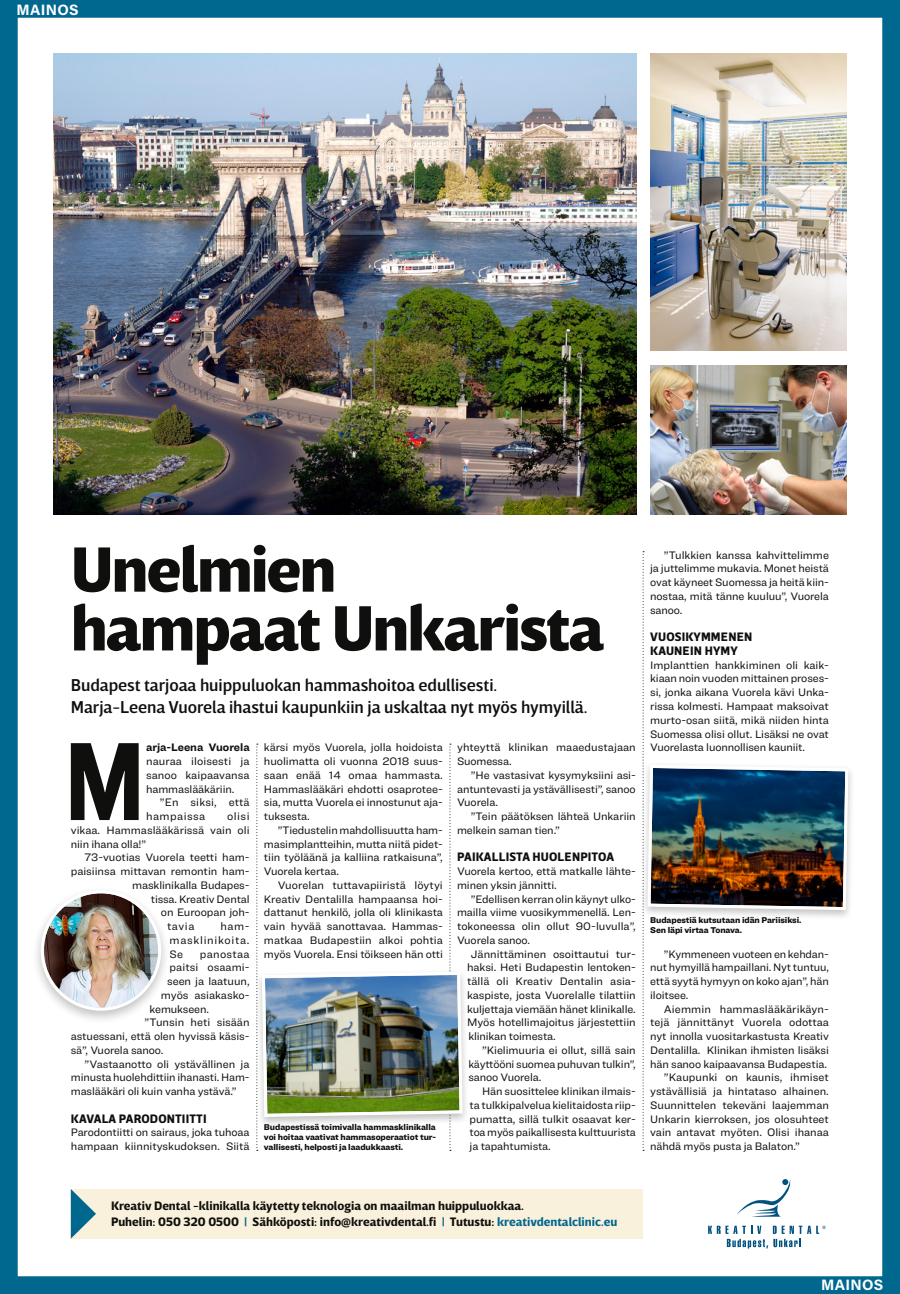
<style>
.page{position:relative;width:900px;height:1294px;background:#fff}
.page>*{position:absolute;margin:0;border:0;box-sizing:border-box;transform-origin:0 0}
.Leipis_anfangi{font:600 106.75px "Breve Sans Title";color:#0f0f0d}
.t1{font:900 65px/58.8px "Breve Sans Text";letter-spacing:-.025em;color:#0f0f0d}
.t2{font:500 17.5px/22.5px "Breve Sans Text";letter-spacing:-.005em;color:#0f0f0d}
.t3{font:700 15px "Acumin Pro";letter-spacing:.02em;color:#fff}
.Väliotsikko{font:700 12.5px/13.8px "Breve Sans Text";color:#0f0f0d}
.Leipis_sis{font:11.25px/13.8px "Ringside";letter-spacing:-.01em;color:#0f0f0d;text-align:justify}
.Leipis{font:11.25px/13.8px "Ringside";letter-spacing:-.01em;color:#0f0f0d}
.Leipis_anfangi-2{font:11.25px/13.8px "Ringside";color:#0f0f0d;text-align:justify}
.Leipis_sis-2{font:11.25px/13.8px "Ringside";letter-spacing:.02em;color:#0f0f0d}
.Leipis_sis-3{font:11.25px "Ringside";letter-spacing:.025em;color:#0f0f0d}
.Leipis-2{font:900 8.75px/10px "Ringside";letter-spacing:-.01em;color:#0f0f0d;text-align:justify}
.s1{font-weight:700}
.s2{color:#00678f}
</style>
<div class="page">
<div style="left:0;top:0;width:900px;height:1293px;border:18px solid #00678f"></div>
<svg style="left:256px;top:743px;width:205px;height:407px"></svg>
<img style="left:260px;top:743px;width:204px;height:375px">
<div style="left:640px;top:761px;width:215px;height:159px;background:#0f0f0d;opacity:.25"></div>
<svg style="left:643px;top:551px;width:207px;height:599px"></svg>
<img style="left:650px;top:53px;width:197px;height:298px">
<img style="left:53px;top:53px;width:583px;height:461px">
<img style="left:650px;top:365px;width:197px;height:149px">
<div style="left:71px;top:1188px;width:572px;height:50px;background:#faf1dc"></div>
<svg style="left:737px;top:1179px;width:54px;height:37px"></svg>
<svg style="left:708px;top:1225px;width:118px;height:23px"></svg>
<svg style="left:71px;top:1188px;width:25px;height:50px"></svg>
<div style="left:31px;top:885px;width:139px;height:139px;background:#0f0f0d;opacity:.25"></div>
<img style="left:44px;top:893px;width:114px;height:114px;border-radius:57px">
<div style="left:41px;top:890px;width:120px;height:120px;border:3px solid #fff;border-radius:50%"></div>
<p class="t3" style="left:17px;top:-1px;width:64px">MAINOS</p>
<p class="t1" style="left:71px;top:542px;width:535px">Unelmien<br>hampaat Unkarista</p>
<p class="t2" style="left:71px;top:673px;width:518px">Budapest tarjoaa huippuluokan hammashoitoa edullisesti.<br>Marja-Leena Vuorela ihastui kaupunkiin ja uskaltaa nyt myös hymyillä.</p>
<p class="Leipis_anfangi" style="left:64px;top:719px;width:82px">M</p>
<p class="Leipis_anfangi-2" style="left:146px;top:740px;width:105px"><span class="s1">arja-Leena Vuorela </span>nauraa iloisesti ja sanoo kaipaavansa hammaslääkäriin.</p>
<p class="Leipis" style="left:264px;top:740px;width:180px;text-align:justify">kärsi myös Vuorela, jolla hoidoista huolimatta oli vuonna 2018 suus&shy;saan enää 14 omaa hammasta.<br>Hammaslääkäri ehdotti osaprotee&shy;sia, mutta Vuorela ei innostunut aja&shy;tuksesta.</p>
<p class="Leipis_sis" style="left:264px;top:822px;width:180px;text-indent:14px">”Tiedustelin mahdollisuutta ham&shy;masimplantteihin, mutta niitä pidet&shy;tiin työläänä ja kalliina ratkaisuna”, Vuorela kertaa.</p>
<p class="Leipis_sis" style="left:264px;top:877px;width:181px;text-indent:14px">Vuorelan tuttavapiiristä löytyi Kreativ Dentalilla hampaansa hoi&shy;dattanut henkilö, jolla oli klinikasta vain hyvää sanottavaa. Hammas&shy;matkaa Budapestiin alkoi pohtia myös Vuorela. Ensi töikseen hän otti</p>
<p class="Leipis_sis" style="left:457px;top:740px;width:180px">yhteyttä klinikan maaedustajaan<br>Suomessa.</p>
<p class="Leipis_sis" style="left:457px;top:767px;width:180px;text-indent:14px">”He vastasivat kysymyksiini asi&shy;antuntevasti ja ystävällisesti”, sanoo Vuorela.</p>
<p class="Leipis_sis" style="left:457px;top:809px;width:180px;text-indent:14px">”Tein päätöksen lähteä Unkariin melkein saman tien.”</p>
<p class="Väliotsikko" style="left:457px;top:850px;width:159px">PAIKALLISTA HUOLENPITOA</p>
<p class="Leipis" style="left:457px;top:864px;width:180px">Vuorela kertoo, että matkalle lähte&shy;minen yksin jännitti.</p>
<p class="Leipis_sis" style="left:457px;top:891px;width:180px;text-indent:14px">”Edellisen kerran olin käynyt ulko&shy;mailla viime vuosikymmenellä. Len&shy;tokoneessa olin ollut 90-luvulla”, Vuorela sanoo.</p>
<p class="Leipis_sis" style="left:467px;top:946px;width:170px;text-indent:4px">Jännittäminen osoittautui tur&shy;haksi. Heti Budapestin lentoken&shy;tällä oli Kreativ Dentalin asia&shy;kaspiste, josta Vuorelalle tilattiin kuljettaja viemään hänet klinikalle.<br>Myös hotellimajoitus järjestettiin klinikan toimesta.</p>
<p class="Leipis_sis" style="left:468px;top:1042px;width:169px;text-indent:14px">”Kielimuuria ei ollut, sillä sain käyttööni suomea puhuvan tulkin”, sanoo Vuorela.</p>
<p class="Leipis_sis" style="left:470px;top:1084px;width:168px;text-indent:12px">Hän suosittelee klinikan ilmais&shy;ta tulkkipalvelua kielitaidosta riip&shy;pumatta, sillä tulkit osaavat ker&shy;toa myös paikallisesta kulttuurista ja tapahtumista.</p>
<p class="Leipis_sis-2" style="left:146px;top:795px;width:105px;text-indent:14px">”En siksi, että hampaissa</p>
<p class="Leipis_sis" style="left:71px;top:809px;width:180px;text-indent:156px">olisi vikaa. Hammaslääkärissä vain oli niin ihana olla!”</p>
<p class="Leipis_sis" style="left:85px;top:850px;width:167px">73-vuotias Vuorela teetti ham-</p>
<p class="Leipis_sis" style="left:71px;top:864px;width:180px">paisiinsa mittavan remontin ham-</p>
<p class="Leipis_sis" style="left:132px;top:877px;width:119px">masklinikalla Budapes-</p>
<p class="Leipis_sis" style="left:151px;top:891px;width:100px">tissa. Kreativ Dental</p>
<p class="Leipis_sis" style="left:161px;top:905px;width:90px">on Euroopan joh-</p>
<p class="Leipis_sis" style="left:167px;top:919px;width:29px">tavia</p>
<p class="Leipis_sis" style="left:170px;top:919px;width:82px;text-indent:51px">ham&shy;masklinikoita.<br>Se</p>
<p class="Leipis_sis-3" style="left:200px;top:945px;width:51px">panostaa</p>
<p class="Leipis_sis" style="left:170px;top:960px;width:82px">paitsi osaami-</p>
<p class="Leipis_sis" style="left:167px;top:974px;width:84px">seen ja laatuun,</p>
<p class="Leipis_sis" style="left:161px;top:987px;width:90px">myös asiakasko-</p>
<p class="Leipis_sis" style="left:150px;top:1001px;width:61px">kemukseen.</p>
<p class="Leipis_sis" style="left:71px;top:1015px;width:180px;text-indent:74px">”Tunsin heti sisään astuessani, että olen hyvissä käsis&shy;sä”, Vuorela sanoo.</p>
<p class="Leipis_sis" style="left:71px;top:1056px;width:180px;text-indent:14px">”Vastaanotto oli ystävällinen ja minusta huolehdittiin ihanasti. Ham&shy;maslääkäri oli kuin vanha ystävä.”</p>
<p class="Väliotsikko" style="left:71px;top:1111px;width:137px">KAVALA PARODONTIITTI</p>
<p class="Leipis" style="left:71px;top:1125px;width:180px">Parodontiitti on sairaus, joka tuhoaa hampaan kiinnityskudoksen. Siitä</p>
<p class="Leipis-2" style="left:264px;top:1121px;width:174px">Budapestissä toimivalla hammasklinikalla voi hoitaa vaativat hammasoperaatiot tur&shy;vallisesti, helposti ja laadukkaasti.</p>
<p class="Leipis_sis" style="left:650px;top:547px;width:180px;text-indent:14px">”Tulkkien kanssa kahvittelimme ja juttelimme mukavia. Monet heistä ovat käyneet Suomessa ja heitä kiin&shy;nostaa, mitä tänne kuuluu”, Vuorela sanoo.</p>
<p class="Väliotsikko" style="left:650px;top:630px;width:104px">VUOSIKYMMENEN<br>KAUNEIN HYMY</p>
<p class="Leipis" style="left:650px;top:657px;width:180px;text-align:justify">Implanttien hankkiminen oli kaik&shy;kiaan noin vuoden mittainen proses&shy;si, jonka aikana Vuorela kävi Unka&shy;rissa kolmesti. Hampaat maksoivat murto-osan siitä, mikä niiden hinta Suomessa olisi ollut. Lisäksi ne ovat Vuorelasta luonnollisen kauniit.</p>
<p class="Leipis-2" style="left:650px;top:914px;width:153px">Budapestiä kutsutaan idän Pariisiksi.<br>Sen läpi virtaa Tonava.</p>
<p class="Leipis_sis" style="left:650px;top:946px;width:180px;text-indent:14px">”Kymmeneen vuoteen en kehdan&shy;nut hymyillä hampaillani. Nyt tuntuu, että syytä hymyyn on koko ajan”, hän iloitsee.</p>
<p class="Leipis_sis" style="left:650px;top:1001px;width:180px;text-indent:14px">Aiemmin hammaslääkärikäyn&shy;tejä jännittänyt Vuorela odottaa nyt innolla vuositarkastusta Kreativ Dentalilla. Klinikan ihmisten lisäksi hän sanoo kaipaavansa Budapestia.</p>
<p class="Leipis_sis" style="left:650px;top:1070px;width:180px;text-indent:14px">”Kaupunki on kaunis, ihmiset ystävällisiä ja hintataso alhainen.<br>Suunnittelen tekeväni laajemman Unkarin kierroksen, jos olosuhteet vain antavat myöten. Olisi ihanaa nähdä myös pusta ja Balaton.”</p>
<p class="Väliotsikko" style="left:111px;top:1199px;width:414px">Kreativ Dental -klinikalla käytetty teknologia on maailman huippuluokkaa.</p>
<p class="Väliotsikko" style="left:111px;top:1215px;width:508px">Puhelin: 050 320 0500 <span class="s2">|</span> Sähköposti: info@kreativdental.fi <span class="s2">|</span> Tutustu: <span class="s2">kreativdentalclinic.eu</span></p>
<p class="t3" style="left:821px;top:1273px;width:64px">MAINOS</p>
</div>
